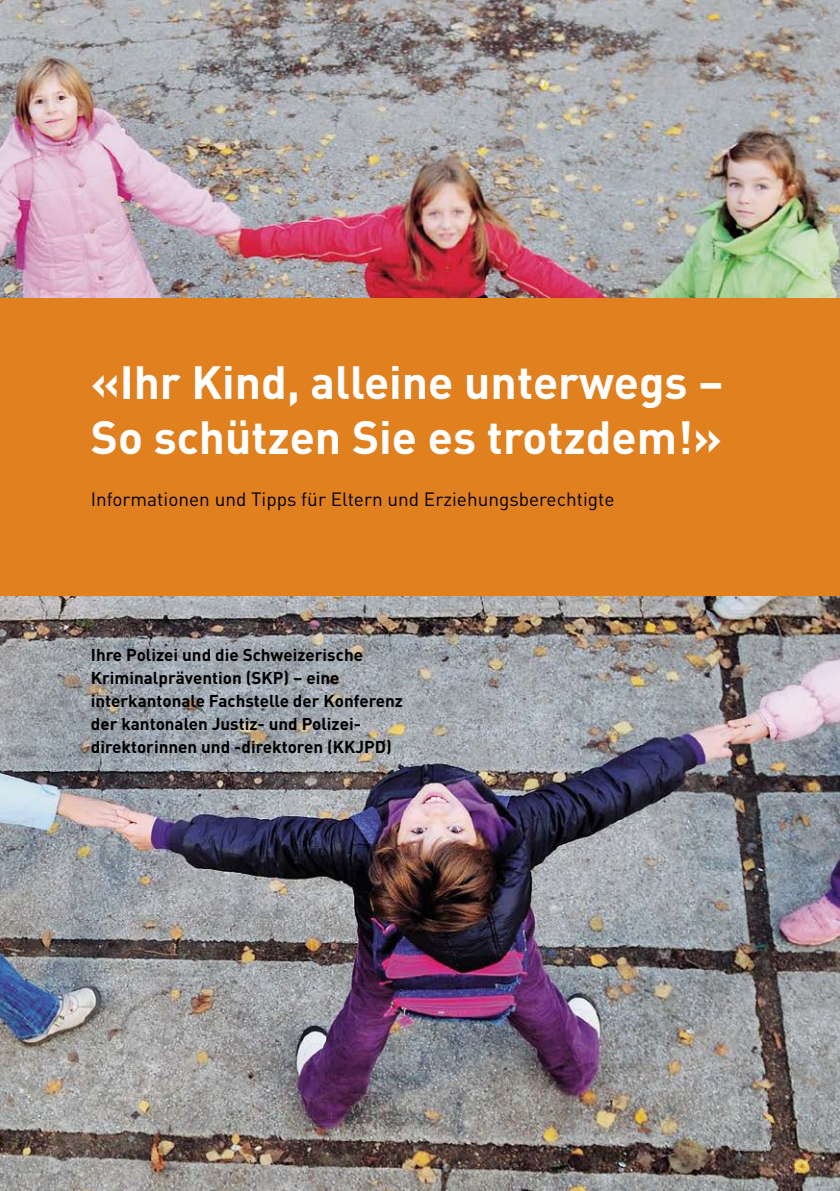
<style>
.page{position:relative;width:840px;height:1191px;background:#fff}
.page>*{position:absolute;margin:0;border:0;box-sizing:border-box;transform-origin:0 0}
.t1{font:700 46px/55.2px "DIN";color:#fff}
.t2{font:19px "DIN";color:#000}
.t3{font:700 17px/23px "DIN";color:#000}
</style>
<div class="page">
<img style="left:0;top:0;width:839px;height:1191px">
<div style="left:0;top:298px;width:839px;height:297px;background:#e0801f"></div>
<h1 class="t1" style="left:91px;top:353px;width:633px">«Ihr Kind, alleine unterwegs –<br>So schützen Sie es trotzdem!»</h1>
<p class="t2" style="left:91px;top:487px;width:525px">Informationen und Tipps für Eltern und Erziehungsberechtigte</p>
<p class="t3" style="left:91px;top:642px;width:313px">Ihre Polizei und die Schweizerische Kriminalprävention (SKP) – eine interkantonale Fachstelle der Konferenz der kantonalen Justiz- und Polizei&shy;direktorinnen und -direktoren (KKJPD)</p>
</div>
